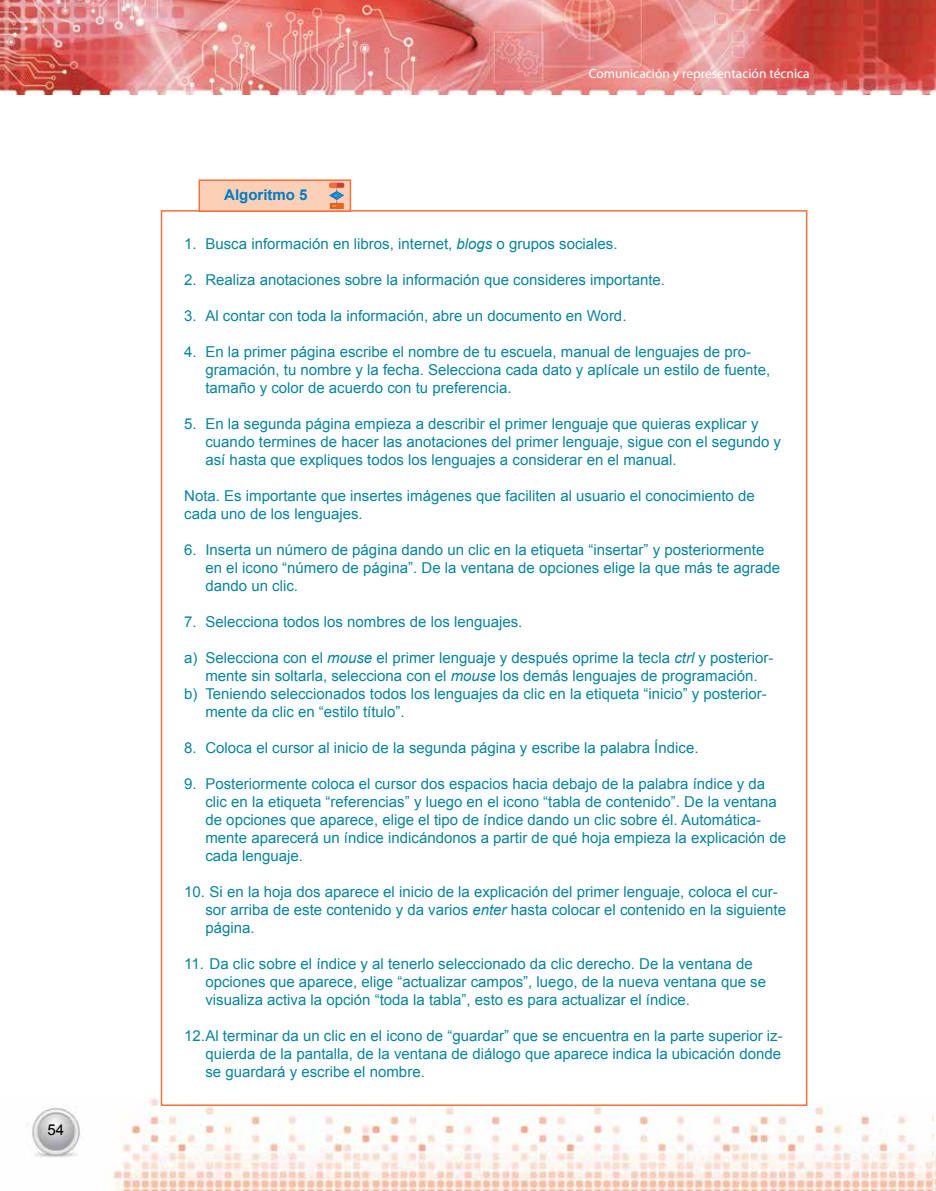
<style>
.page{position:relative;width:936px;height:1191px;background:#fff}
.page>*{position:absolute;margin:0;border:0;box-sizing:border-box;transform-origin:0 0}
.t1{font:15px/18px "Arial";color:#09849c}
.t2{font:700 15px "Arial";color:#007bc1}
.t3{font:15px "Arial";color:#000}
.t4{font:13.5px "Myriad Pro";color:#fff}
.s1{font-style:italic}
</style>
<div class="page">
<img style="left:0;top:0;width:935px;height:94px">
<img style="left:27px;top:1097px;width:908px;height:94px">
<img style="left:932px;top:1097px;width:3px;height:91px">
<div style="left:161px;top:210px;width:646px;height:896px;background:#fff;border:2px solid #f36e38"></div>
<div style="left:198px;top:179px;width:153px;height:33px;background:#fccfb6;border:2px solid #f36e38"></div>
<div style="left:329px;top:182px;width:15px;height:6px;border:2px solid #f36e38"></div>
<svg style="left:330px;top:208px;width:14px;height:1px"></svg>
<svg style="left:329px;top:183px;width:16px;height:25px"></svg>
<p class="t3" style="left:48px;top:1119px;width:18px">54</p>
<p class="t2" style="left:224px;top:185px;width:85px">Algoritmo 5</p>
<p class="t4" style="left:588px;top:65px;width:222px">Comunicación y representación técnica</p>
<p class="t1" style="left:184px;top:235px;width:435px">1. Busca información en libros, internet, <span class="s1">blogs</span> o grupos sociales.</p>
<p class="t1" style="left:184px;top:271px;width:482px">2. Realiza anotaciones sobre la información que consideres importante.</p>
<p class="t1" style="left:184px;top:307px;width:444px">3. Al contar con toda la información, abre un documento en Word.</p>
<p class="t1" style="left:205px;top:343px;width:566px;text-indent:-21px">4. En la primer página escribe el nombre de tu escuela, manual de lenguajes de pro&shy;gramación, tu nombre y la fecha. Selecciona cada dato y aplícale un estilo de fuente, tamaño y color de acuerdo con tu preferencia.</p>
<p class="t1" style="left:205px;top:415px;width:577px;text-indent:-21px">5. En la segunda página empieza a describir el primer lenguaje que quieras explicar y cuando termines de hacer las anotaciones del primer lenguaje, sigue con el segundo y así hasta que expliques todos los lenguajes a considerar en el manual.</p>
<p class="t1" style="left:184px;top:487px;width:572px">Nota. Es importante que insertes imágenes que faciliten al usuario el conocimiento de cada uno de los lenguajes.</p>
<p class="t1" style="left:205px;top:541px;width:576px;text-indent:-21px">6. Inserta un número de página dando un clic en la etiqueta “insertar” y posteriormente en el icono “número de página”. De la ventana de opciones elige la que más te agrade dando un clic.</p>
<p class="t1" style="left:184px;top:613px;width:340px">7. Selecciona todos los nombres de los lenguajes.</p>
<p class="t1" style="left:184px;top:649px;width:591px">a) Selecciona con el <span class="s1">mouse</span> el primer lenguaje y después oprime la tecla <span class="s1">ctrl</span> y posterior-</p>
<p class="t1" style="left:205px;top:667px;width:553px">mente sin soltarla, selecciona con el <span class="s1">mouse</span> los demás lenguajes de programación.</p>
<p class="t1" style="left:184px;top:685px;width:584px">b) Teniendo seleccionados todos los lenguajes da clic en la etiqueta “inicio” y posterior-</p>
<p class="t1" style="left:205px;top:703px;width:201px">mente da clic en “estilo título”.</p>
<p class="t1" style="left:184px;top:739px;width:516px">8. Coloca el cursor al inicio de la segunda página y escribe la palabra Índice.</p>
<p class="t1" style="left:205px;top:775px;width:582px;text-indent:-21px">9. Posteriormente coloca el cursor dos espacios hacia debajo de la palabra índice y da clic en la etiqueta “referencias” y luego en el icono “tabla de contenido”. De la ventana de opciones que aparece, elige el tipo de índice dando un clic sobre él. Automática&shy;mente aparecerá un índice indicándonos a partir de qué hoja empieza la explicación de cada lenguaje.</p>
<p class="t1" style="left:205px;top:883px;width:582px;text-indent:-21px">10. Si en la hoja dos aparece el inicio de la explicación del primer lenguaje, coloca el cur&shy;sor arriba de este contenido y da varios <span class="s1">enter</span> hasta colocar el contenido en la siguiente página.</p>
<p class="t1" style="left:205px;top:955px;width:562px;text-indent:-21px">11. Da clic sobre el índice y al tenerlo seleccionado da clic derecho. De la ventana de opciones que aparece, elige “actualizar campos”, luego, de la nueva ventana que se visualiza activa la opción “toda la tabla”, esto es para actualizar el índice.</p>
<p class="t1" style="left:205px;top:1027px;width:578px;text-align:justify;text-indent:-21px">12.Al terminar da un clic en el icono de “guardar” que se encuentra en la parte superior iz&shy;quierda de la pantalla, de la ventana de diálogo que aparece indica la ubicación donde se guardará y escribe el nombre.</p>
</div>
